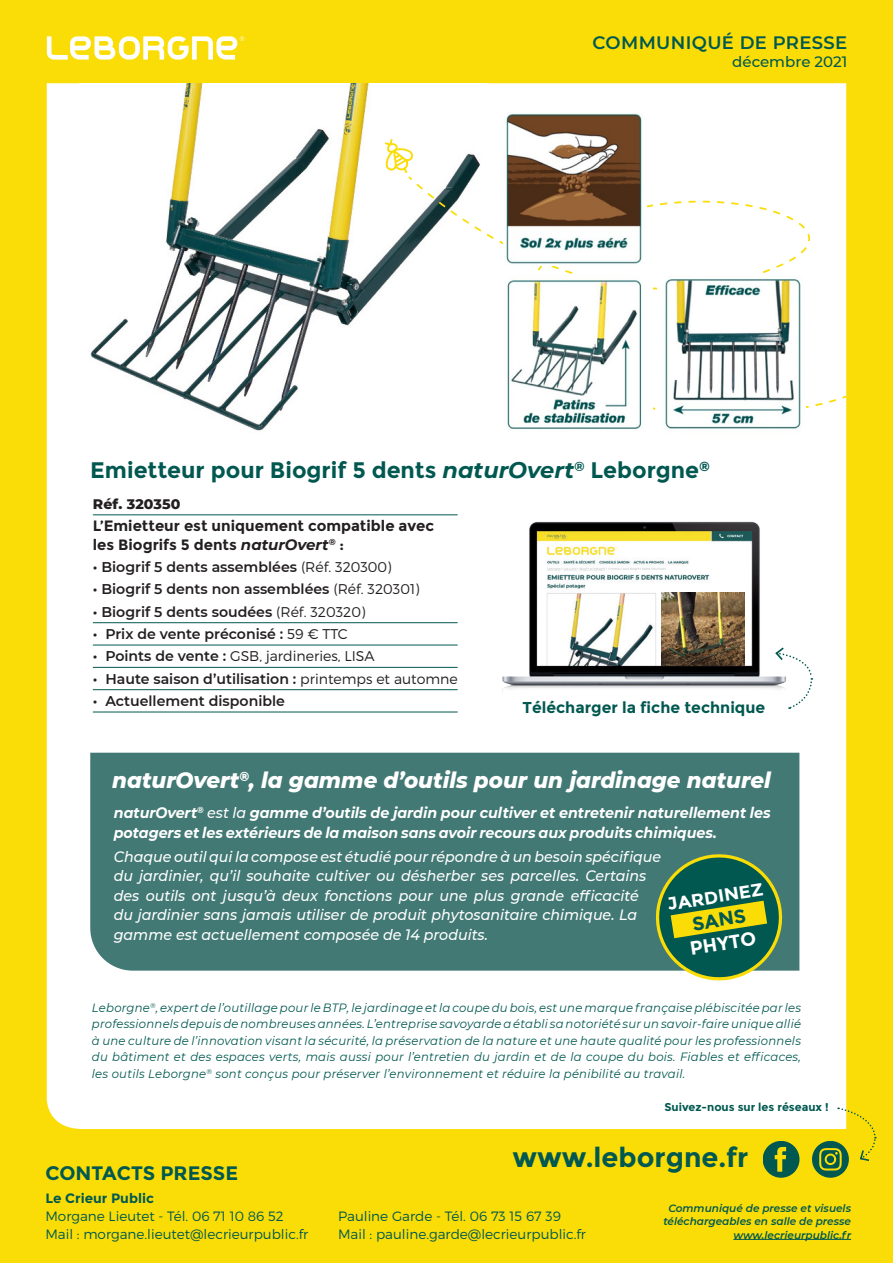
<style>
.page{position:relative;width:893px;height:1263px;background:#fadd06}
.page>*{position:absolute;margin:0;border:0;box-sizing:border-box;transform-origin:0 0}
.t1{font:700 27.45px "Montserrat";color:#005850}
.t2{font:italic 800 22.5px "Montserrat";color:#fff;scale:.95 1}
.t3{font:700 22.5px "Montserrat";color:#005850}
.t4{font:700 19.5px "Montserrat";color:#005850}
.t5{font:700 19.05px "Montserrat";color:#fff}
.t6{font:700 19.05px "Montserrat";color:#005850}
.t7{font:600 18px "Montserrat";letter-spacing:.02em;color:#005850}
.t8{font:700 17.7px "Montserrat";color:#fff;scale:1.04 1}
.t9{font:700 15.75px "Montserrat";color:#005850}
.t10{font:italic 500 15px/19.5px "Montserrat";color:#fff;scale:.95 1}
.t11{font:italic 700 15px/19.5px "Montserrat";color:#fff;scale:.95 1}
.t12{font:700 15px/18.3px "Montserrat";color:#231f20}
.t13{font:500 15px "Montserrat";color:#005850}
.t14{font:600 14.1px "Montserrat";color:#231f20}
.t15{font:300 14.1px "Montserrat";color:#231f20}
.t16{font:800 14.1px "Montserrat";letter-spacing:.01em;color:#231f20}
.t17{font:300 13.5px "Montserrat";color:#005850}
.t18{font:700 13.5px "Montserrat";color:#005850}
.t19{font:italic 12px/16.5px "Montserrat";letter-spacing:.02em;color:#005850;text-align:justify}
.t20{font:700 11.25px "Montserrat";color:#005850}
.t21{font:italic 600 10.5px/13.5px "Montserrat";color:#005850;text-align:right}
.s1{font-style:italic}
.s2{font-weight:300}
.s3{font-weight:600}
.s4{font-weight:500}
</style>
<div class="page">
<div style="left:47px;top:83px;width:799px;height:1046px;background:#fff"></div>
<svg style="left:47px;top:36px;width:197px;height:24px"></svg>
<hr style="left:733px;top:1239px;width:118px;height:1px;background:#005850">
<svg style="left:763px;top:1141px;width:36px;height:37px"></svg>
<svg style="left:812px;top:1107px;width:64px;height:71px"></svg>
<div style="left:79px;top:83px;width:409px;height:375px;background:#fff"></div>
<img style="left:90px;top:83px;width:391px;height:348px">
<div style="left:90px;top:753px;width:709px;height:218px;background:#427974"></div>
<svg style="left:652px;top:851px;width:133px;height:133px"></svg>
<hr style="left:93px;top:514px;width:365px;height:1px;background:#005850">
<hr style="left:93px;top:645px;width:365px;height:1px;background:#005850">
<hr style="left:93px;top:622px;width:365px;height:1px;background:#005850">
<hr style="left:93px;top:667px;width:365px;height:1px;background:#005850">
<hr style="left:93px;top:689px;width:365px;height:1px;background:#005850">
<hr style="left:93px;top:712px;width:365px;height:1px;background:#005850">
<img style="left:488px;top:507px;width:319px;height:191px">
<svg style="left:774px;top:646px;width:39px;height:64px;background:#f2f5f5"></svg>
<img style="left:661px;top:593px;width:83px;height:72px">
<svg style="left:385px;top:139px;width:28px;height:34px"></svg>
<div style="left:646px;top:153px;width:201px;height:22px;background:#fff"></div>
<div style="left:488px;top:400px;width:353px;height:35px;background:#fff"></div>
<div style="left:407px;top:175px;width:440px;height:225px;background:#fff"></div>
<img style="left:503px;top:111px;width:143px;height:155px">
<img style="left:503px;top:274px;width:149px;height:166px">
<img style="left:659px;top:274px;width:146px;height:163px">
<p class="t7" style="left:592px;top:30px;width:256px">COMMUNIQUÉ DE PRESSE</p>
<p class="t13" style="left:732px;top:51px;width:116px">décembre 2021</p>
<p class="t3" style="left:90px;top:457px;width:621px">Emietteur pour Biogrif 5 dents <span class="s1">naturOvert</span><sup>®</sup> Leborgne<sup>®</sup></p>
<p class="t16" style="left:93px;top:493px;width:89px">Réf. 320350</p>
<p class="t12" style="left:93px;top:517px;width:343px">L’Emietteur est uniquement compatible avec les Biogrifs 5 dents <span class="s1">naturOvert</span><sup>®</sup> :</p>
<p class="t14" style="left:93px;top:557px;width:300px">• Biogrif 5 dents assemblées <span class="s2">(Réf. 320300)</span></p>
<p class="t14" style="left:93px;top:579px;width:328px">• Biogrif 5 dents non assemblées <span class="s2">(Réf. 320301)</span></p>
<p class="t14" style="left:93px;top:602px;width:274px">• Biogrif 5 dents soudées <span class="s2">(Réf. 320320)</span></p>
<p class="t14" style="left:93px;top:624px;width:256px">• Prix de vente préconisé : <span class="s2">59 € TTC</span></p>
<p class="t15" style="left:93px;top:648px;width:283px"><span class="s3">• Points de vente :</span> GSB, jardineries, LISA</p>
<p class="t14" style="left:93px;top:669px;width:366px">• Haute saison d’utilisation : <span class="s2">printemps et automne</span></p>
<p class="t14" style="left:93px;top:691px;width:194px">• Actuellement disponible</p>
<p class="t9" style="left:522px;top:698px;width:244px">Télécharger la fiche technique</p>
<p class="t2" style="left:112px;top:764px;width:695px">naturOvert<sup>®</sup>, la gamme d’outils pour un jardinage naturel</p>
<p class="t11" style="left:114px;top:802px;width:693px">naturOvert<sup>®</sup> <span class="s4">est la</span> gamme d’outils de jardin pour cultiver et entretenir naturellement les potagers et les extérieurs de la maison sans avoir recours aux produits chimiques.</p>
<p class="t10" style="left:114px;top:846px;width:578px">Chaque outil qui la compose est étudié pour répondre à un besoin spécifique du jardinier, qu’il souhaite cultiver ou désherber ses parcelles. Certains des outils ont jusqu’à deux fonctions pour une plus grande efficacité du jardinier sans jamais utiliser de produit phytosanitaire chimique. La gamme est actuellement composée de 14 produits.</p>
<h3 class="t8" style="left:666px;top:894px;width:94px;rotate:-9deg">JARDINEZ</h3>
<h3 class="t6" style="left:691px;top:913px;width:56px;rotate:-9deg">SANS</h3>
<h3 class="t5" style="left:688px;top:937px;width:68px;rotate:-9deg">PHYTO</h3>
<p class="t19" style="left:92px;top:999px;width:711px">Leborgne<sup>®</sup>, expert de l’outillage pour le BTP, le jardinage et la coupe du bois, est une marque française plébiscitée par les professionnels depuis de nombreuses années. L’entreprise savoyarde a établi sa notoriété sur un savoir-faire unique allié à une culture de l’innovation visant la sécurité, la préservation de la nature et une haute qualité pour les professionnels du bâtiment et des espaces verts, mais aussi pour l’entretien du jardin et de la coupe du bois. Fiables et efficaces, les outils Leborgne<sup>®</sup> sont conçus pour préserver l’environnement et réduire la pénibilité au travail.</p>
<p class="t20" style="left:664px;top:1100px;width:166px">Suivez-nous sur les réseaux !</p>
<p class="t4" style="left:45px;top:1162px;width:194px">CONTACTS PRESSE</p>
<p class="t18" style="left:45px;top:1190px;width:110px">Le Crieur Public</p>
<p class="t17" style="left:45px;top:1207px;width:240px">Morgane Lieutet - Tél. 06 71 10 86 52</p>
<p class="t17" style="left:45px;top:1225px;width:264px">Mail : morgane.lieutet@lecrieurpublic.fr</p>
<p class="t1" style="left:512px;top:1141px;width:238px">www.leborgne.fr</p>
<p class="t17" style="left:338px;top:1207px;width:224px">Pauline Garde - Tél. 06 73 15 67 39</p>
<p class="t17" style="left:338px;top:1225px;width:249px">Mail : pauline.garde@lecrieurpublic.fr</p>
<p class="t21" style="left:663px;top:1200px;width:189px">Communiqué de presse et visuels téléchargeables en salle de presse www.lecrieurpublic.fr</p>
</div>
